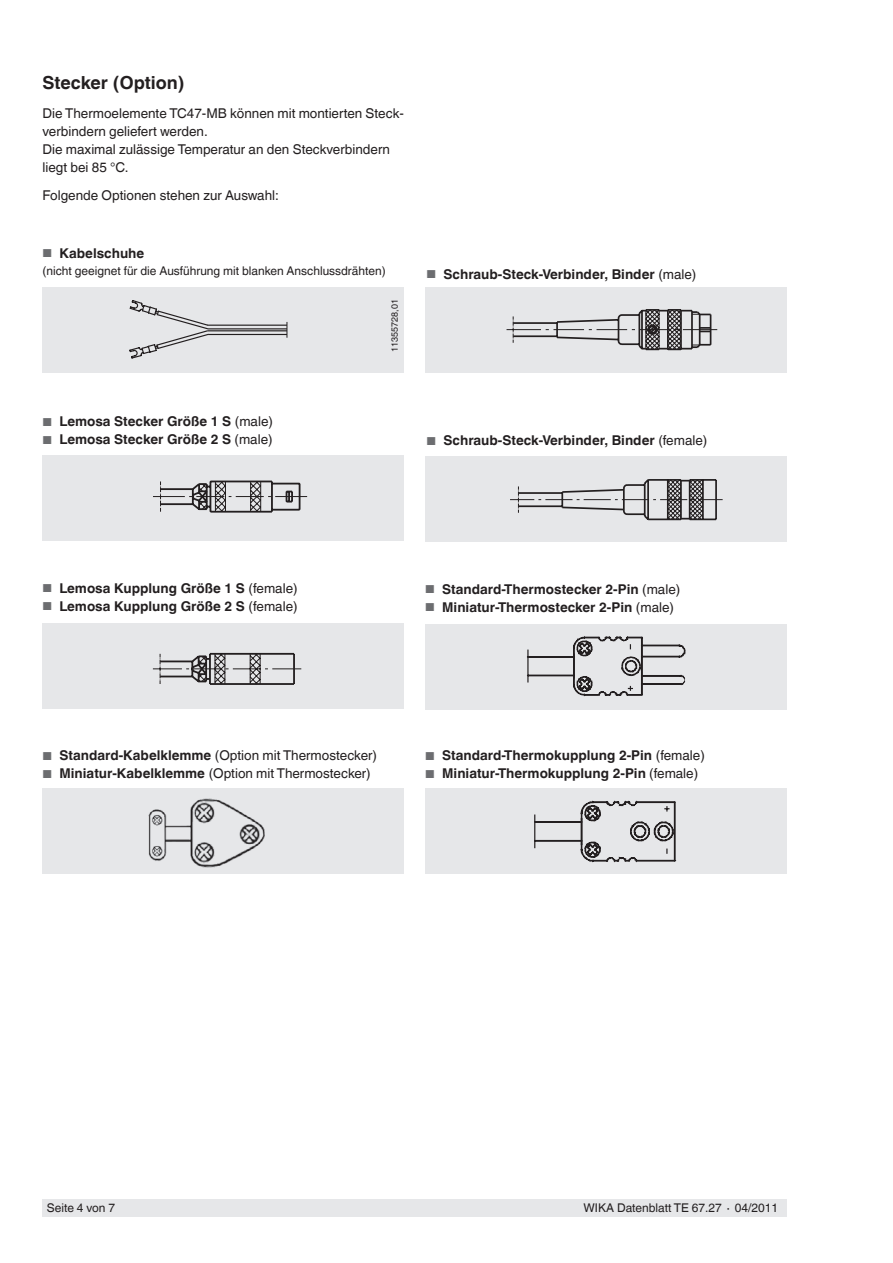
<style>
.page{position:relative;width:893px;height:1263px;background:#fff}
.page>*{position:absolute;margin:0;border:0;box-sizing:border-box;transform-origin:0 0}
.t1{font:700 18px "Helvetica World";color:#231f20}
.t2{font:700 13.5px "Helvetica World";color:#231f20}
.t3{font:13.5px/18px "Helvetica World";color:#231f20}
.t4{font:12px "Helvetica World";color:#231f20}
.t5{font:9px "Helvetica World";color:#231f20}
.s1{font-weight:400;font-size:11.55px;color:#6c6d70}
.s2{font-weight:400}
.s3{font-size:11.55px;color:#6c6d70}
.s4{font-weight:700}
</style>
<div class="page">
<div style="left:43px;top:1199px;width:744px;height:17px;background:#e6e7e9"></div>
<div style="left:42px;top:287px;width:362px;height:85px;background:#e6e7e9"></div>
<div style="left:43px;top:455px;width:361px;height:85px;background:#e6e7e9"></div>
<div style="left:425px;top:456px;width:362px;height:85px;background:#e6e7e9"></div>
<div style="left:425px;top:287px;width:362px;height:85px;background:#e6e7e9"></div>
<div style="left:43px;top:623px;width:361px;height:85px;background:#e6e7e9"></div>
<div style="left:425px;top:789px;width:362px;height:85px;background:#e6e7e9"></div>
<div style="left:425px;top:624px;width:362px;height:85px;background:#e6e7e9"></div>
<div style="left:43px;top:789px;width:361px;height:85px;background:#e6e7e9"></div>
<svg style="left:287px;top:322px;width:1px;height:16px"></svg>
<hr style="left:208px;top:330px;width:79px;height:1px;background:#231f20">
<hr style="left:208px;top:334px;width:79px;height:1px;background:#231f20">
<hr style="left:208px;top:328px;width:79px;height:1px;background:#231f20">
<hr style="left:207px;top:325px;width:80px;height:1px;background:#231f20">
<svg style="left:129px;top:300px;width:81px;height:59px"></svg>
<svg style="left:153px;top:480px;width:155px;height:33px"></svg>
<svg style="left:152px;top:652px;width:150px;height:33px"></svg>
<svg style="left:506px;top:309px;width:212px;height:42px"></svg>
<svg style="left:510px;top:479px;width:213px;height:42px"></svg>
<svg style="left:534px;top:800px;width:143px;height:63px"></svg>
<hr style="left:534px;top:814px;width:1px;height:34px;background:#231f20">
<svg style="left:527px;top:636px;width:159px;height:61px"></svg>
<img style="left:148px;top:798px;width:117px;height:70px">
<h1 class="t1" style="left:43px;top:73px;width:144px">Stecker (Option)</h1>
<p class="t3" style="left:43px;top:104px;width:363px">Die Thermoelemente TC47-MB können mit montierten Steck&shy;verbindern geliefert werden.<br>Die maximal zulässige Temperatur an den Steckverbindern liegt bei 85 °C.</p>
<p class="t3" style="left:43px;top:187px;width:238px">Folgende Optionen stehen zur Auswahl:</p>
<p class="t2" style="left:43px;top:245px;width:103px"><span class="s1">■</span> Kabelschuhe</p>
<p class="t4" style="left:43px;top:263px;width:345px">(nicht geeignet für die Ausführung mit blanken Anschlussdrähten)</p>
<p class="t5" style="left:389px;top:352px;width:54px;rotate:-90deg">11355728,01</p>
<p class="t2" style="left:427px;top:266px;width:271px"><span class="s1">■</span> Schraub-Steck-Verbinder, Binder <span class="s2">(male)</span></p>
<p class="t2" style="left:43px;top:414px;width:232px"><span class="s1">■</span> Lemosa Stecker Größe 1 S <span class="s2">(male)</span></p>
<p class="t2" style="left:43px;top:432px;width:232px"><span class="s1">■</span> Lemosa Stecker Größe 2 S <span class="s2">(male)</span></p>
<p class="t2" style="left:427px;top:433px;width:282px"><span class="s1">■</span> Schraub-Steck-Verbinder, Binder <span class="s2">(female)</span></p>
<p class="t2" style="left:42px;top:580px;width:257px"><span class="s1">■</span> Lemosa Kupplung Größe 1 S <span class="s2">(female)</span></p>
<p class="t2" style="left:42px;top:598px;width:257px"><span class="s1">■</span> Lemosa Kupplung Größe 2 S <span class="s2">(female)</span></p>
<p class="t2" style="left:425px;top:581px;width:257px"><span class="s1">■</span> Standard-Thermostecker 2-Pin <span class="s2">(male)</span></p>
<p class="t2" style="left:425px;top:599px;width:250px"><span class="s1">■</span> Miniatur-Thermostecker 2-Pin <span class="s2">(male)</span></p>
<p class="t3" style="left:43px;top:747px;width:336px"><span class="s3">■</span> <span class="s4">Standard-Kabelklemme</span> (Option mit Thermostecker)</p>
<p class="t3" style="left:43px;top:765px;width:330px"><span class="s3">■</span> <span class="s4">Miniatur-Kabelklemme</span> (Option mit Thermostecker)</p>
<p class="t2" style="left:425px;top:748px;width:281px"><span class="s1">■</span> Standard-Thermokupplung 2-Pin <span class="s2">(female)</span></p>
<p class="t2" style="left:425px;top:766px;width:274px"><span class="s1">■</span> Miniatur-Thermokupplung 2-Pin <span class="s2">(female)</span></p>
<p class="t4" style="left:47px;top:1201px;width:70px">Seite 4 von 7</p>
<p class="t4" style="left:583px;top:1201px;width:196px">WIKA Datenblatt TE 67.27 ∙ 04/2011</p>
</div>
